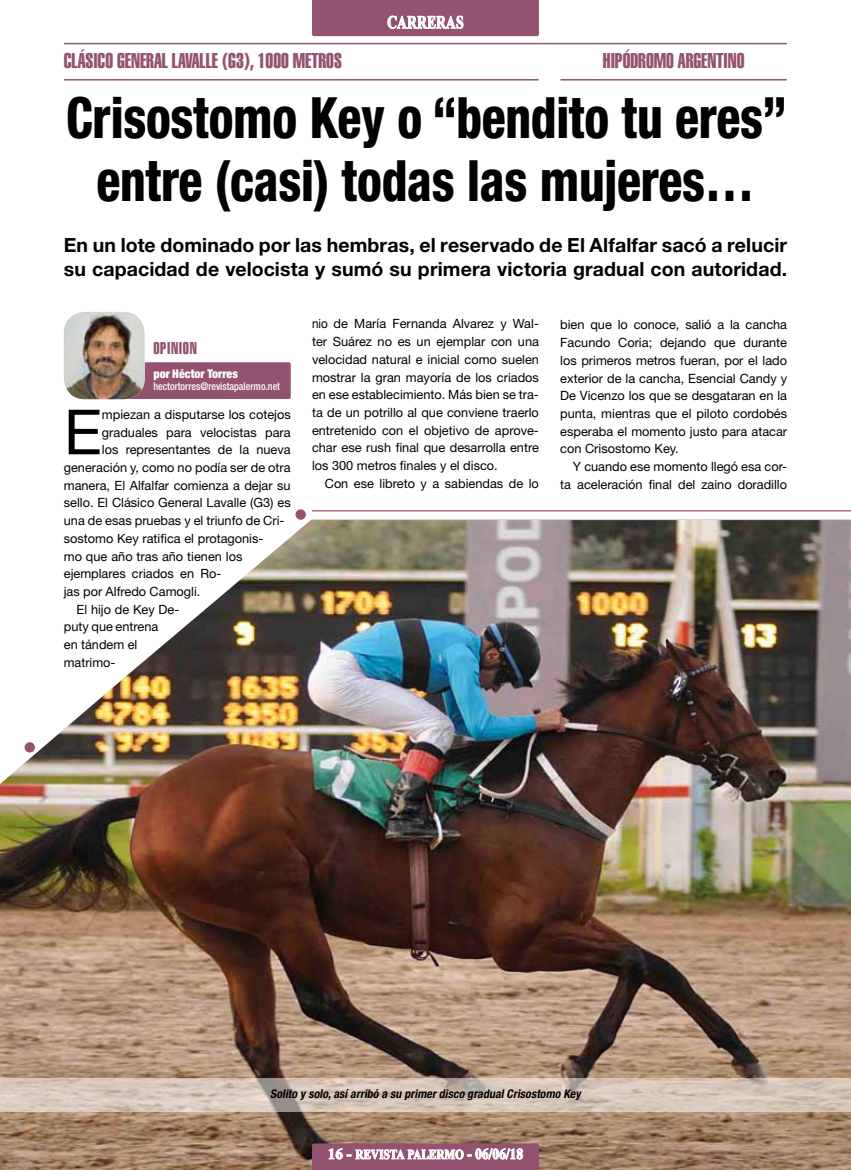
<style>
.page{position:relative;width:851px;height:1170px;background:#fff}
.page>*{position:absolute;margin:0;border:0;box-sizing:border-box;transform-origin:0 0}
.t1{font:62.4px "Helvetica Neue LT Std";color:#000}
.t2{font:800 condensed 57px/63px "Helvetica Neue LT Std";letter-spacing:-.005em;color:#000;text-align:center;scale:.87 1}
.t3{font:21px "Helvetica LT Std Extra Comp";color:#935370}
.t4{font:700 19.5px/24px "Helvetica Neue LT Std";letter-spacing:.005em;color:#000}
.t5{font:700 18px "Times New Roman";letter-spacing:.02em;color:#fff;scale:.75 1}
.t6{font:16.8px "Helvetica LT Std Extra Comp";letter-spacing:.035em;color:#935370}
.t7{font:700 13.5px "Times New Roman";color:#fff;scale:.83 1}
.t8{font:12.75px/17.7px "Helvetica Neue LT Std";color:#000;text-align:justify}
.t9{font:12.75px/17.7px "Helvetica Neue LT Std";color:#000;text-align:justify;scale:.92 1}
.t10{font:italic 700 condensed 12px "Helvetica Neue LT Std";color:#000}
.t11{font:900 condensed 12px "Helvetica Neue LT Std";color:#fff}
.t12{font:500 condensed 10.5px "Helvetica Neue LT Std";color:#fff;scale:.95 1}
.s1{font-size:15px}
</style>
<div class="page">
<hr style="left:65px;top:79px;width:473px;height:1px;background:#935370">
<hr style="left:65px;top:43px;width:721px;height:1px;background:#935370">
<hr style="left:561px;top:79px;width:225px;height:1px;background:#935370">
<svg style="left:312px;top:0;width:227px;height:36px;background:#995d78"></svg>
<img style="left:0;top:520px;width:850px;height:649px">
<div style="left:114px;top:362px;width:177px;height:37px;background:#935370;border-radius:2px"></div>
<img style="left:64px;top:312px;width:81px;height:87px">
<svg style="left:0;top:1077px;width:850px;height:34px;background:#d2c2b5"></svg>
<svg style="left:312px;top:1143px;width:227px;height:26px;background:#a57087"></svg>
<hr style="left:312px;top:510px;width:538px;height:1px;background:#b16989">
<div style="left:295px;top:509px;width:11px;height:10px;background:#935370;border-radius:50%"></div>
<div style="left:25px;top:742px;width:10px;height:10px;background:#935370;border-radius:50%"></div>
<h3 class="t5" style="left:387px;top:10px;width:103px">CARRERAS</h3>
<h3 class="t3" style="left:64px;top:48px;width:279px">CLÁSICO GENERAL LAVALLE (G3), 1000 METROS</h3>
<h3 class="t3" style="left:602px;top:48px;width:143px">HIPÓDROMO ARGENTINO</h3>
<h2 class="t2" style="left:66px;top:85px;width:829px">Crisostomo Key o “bendito tu eres” entre (casi) todas las mujeres…</h2>
<h3 class="t4" style="left:64px;top:233px;width:724px">En un lote dominado por las hembras, el reservado de El Alfalfar sacó a relucir su capacidad de velocista y sumó su primera victoria gradual con autoridad.</h3>
<h3 class="t6" style="left:153px;top:337px;width:45px">OPINION</h3>
<p class="t11" style="left:153px;top:366px;width:86px">por Héctor Torres</p>
<p class="t12" style="left:153px;top:379px;width:135px">hectortorres@revistapalermo.net</p>
<h1 class="t1" style="left:64px;top:395px;width:40px">E</h1>
<p class="t8" style="left:102px;top:405px;width:190px">mpiezan a disputarse los cotejos</p>
<p class="t8" style="left:102px;top:423px;width:190px">graduales para velocistas para</p>
<p class="t8" style="left:102px;top:440px;width:190px">los representantes de la nueva</p>
<p class="t8" style="left:64px;top:458px;width:228px">generación y, como no podía ser de otra</p>
<p class="t8" style="left:64px;top:476px;width:228px">manera, El Alfalfar comienza a dejar su</p>
<p class="t8" style="left:64px;top:494px;width:228px">sello. El Clásico General Lavalle (G3) es</p>
<p class="t8" style="left:64px;top:511px;width:222px">una de esas pruebas y el triunfo de Cri-</p>
<p class="t8" style="left:64px;top:529px;width:201px">sostomo Key ratifica el protagonis-</p>
<p class="t8" style="left:64px;top:547px;width:180px">mo que año tras año tienen los</p>
<p class="t8" style="left:64px;top:564px;width:159px">ejemplares criados en Ro-</p>
<p class="t8" style="left:64px;top:582px;width:138px">jas por Alfredo Camogli.</p>
<p class="t8" style="left:77px;top:600px;width:104px">El hijo de Key De-</p>
<p class="t8" style="left:64px;top:617px;width:96px">puty que entrena</p>
<p class="t8" style="left:64px;top:635px;width:75px">en tándem el</p>
<p class="t8" style="left:64px;top:653px;width:53px">matrimo-</p>
<p class="t9" style="left:312px;top:315px;width:248px">nio de María Fernanda Alvarez y Wal&shy;ter Suárez no es un ejemplar con una velocidad natural e inicial como suelen mostrar la gran mayoría de los criados en ese establecimiento. Más bien se tra&shy;ta de un potrillo al que conviene traerlo entretenido con el objetivo de aprove&shy;char ese rush final que desarrolla entre los 300 metros finales y el disco.</p>
<p class="t8" style="left:325px;top:474px;width:216px">Con ese libreto y a sabiendas de lo</p>
<p class="t8" style="left:560px;top:316px;width:228px">bien que lo conoce, salió a la cancha Facundo Coria; dejando que durante los primeros metros fueran, por el lado exterior de la cancha, Esencial Candy y De Vicenzo los que se desgataran en la punta, mientras que el piloto cordobés esperaba el momento justo para atacar con Crisostomo Key.</p>
<p class="t8" style="left:560px;top:457px;width:228px;text-align:right">Y cuando ese momento llegó esa cor&shy;ta aceleración final del zaino doradillo</p>
<p class="t10" style="left:270px;top:1086px;width:314px">Solito y solo,asíarribó a su primerdisco gradualCrisostomo Key</p>
<p class="t7" style="left:328px;top:1144px;width:237px"><span class="s1">16 -</span> REVISTA PALERMO <span class="s1">- 06/06/18</span></p>
</div>
